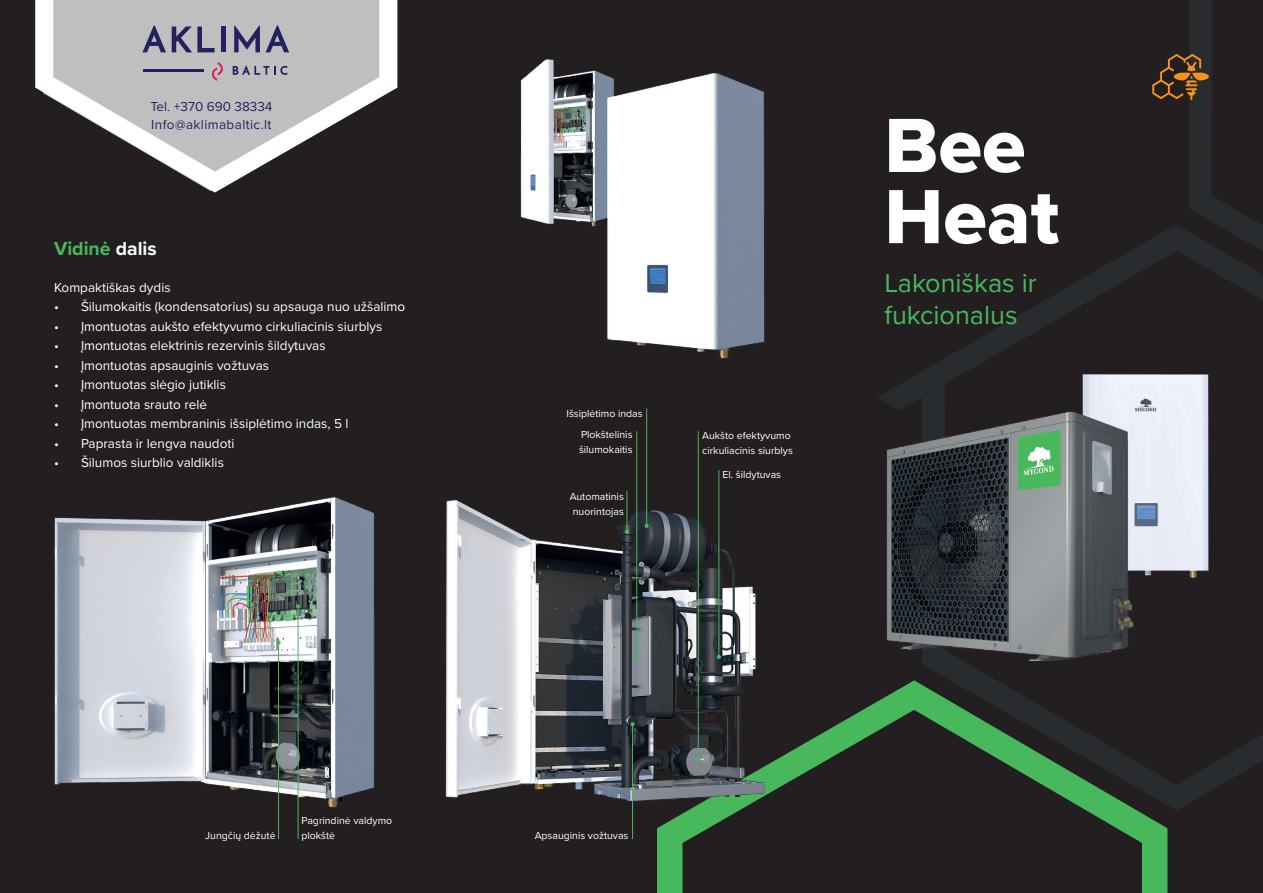
<style>
.page{position:relative;width:1263px;height:893px;background:#231f20}
.page>*{position:absolute;margin:0;border:0;box-sizing:border-box;transform-origin:0 0}
.t1{font:79.5px "Proxima Nova Extrabld";color:#fff}
.t2{font:27px/32.4px "Proxima Nova";color:#48b85c}
.t3{font:700 19.5px "Proxima Nova";color:#48b85c}
.t4{font:13.5px "Proxima Nova";color:#fff}
.t5{font:13.5px "Proxima Nova";letter-spacing:.03em;color:#252161}
.t6{font:13.5px "Proxima Nova";color:#252161}
.t7{font:10.5px/15px "Proxima Nova";color:#fff}
.s1{color:#fff}
</style>
<div class="page">
<svg style="left:877px;top:224px;width:386px;height:586px;background:#232021"></svg>
<svg style="left:1152px;top:0;width:111px;height:251px;background:#292423"></svg>
<svg style="left:657px;top:680px;width:510px;height:213px;background:#29392a"></svg>
<svg style="left:35px;top:0;width:362px;height:193px;fill:#231f20"></svg>
<svg style="left:40px;top:0;width:349px;height:191px;background:#9e9c9d"></svg>
<svg style="left:142px;top:26px;width:24px;height:26px"></svg>
<svg style="left:172px;top:27px;width:42px;height:25px"></svg>
<div style="left:221px;top:27px;width:5px;height:25px;background:#252161"></div>
<svg style="left:234px;top:26px;width:26px;height:26px"></svg>
<svg style="left:266px;top:26px;width:23px;height:26px"></svg>
<hr style="left:143px;top:69px;width:61px;height:2px;background:#252161">
<svg style="left:233px;top:66px;width:55px;height:9px"></svg>
<svg style="left:212px;top:62px;width:11px;height:19px"></svg>
<img style="left:881px;top:369px;width:333px;height:291px">
<img style="left:484px;top:40px;width:317px;height:337px">
<img style="left:31px;top:474px;width:367px;height:355px">
<img style="left:441px;top:495px;width:329px;height:310px">
<hr style="left:626px;top:491px;width:1px;height:41px;background:#48b85c">
<svg style="left:625px;top:530px;width:4px;height:4px"></svg>
<hr style="left:646px;top:408px;width:1px;height:118px;background:#48b85c">
<svg style="left:644px;top:524px;width:5px;height:4px"></svg>
<hr style="left:636px;top:431px;width:1px;height:226px;background:#48b85c">
<svg style="left:635px;top:655px;width:4px;height:4px"></svg>
<hr style="left:718px;top:470px;width:1px;height:187px;background:#48b85c">
<svg style="left:717px;top:655px;width:4px;height:4px"></svg>
<hr style="left:698px;top:431px;width:1px;height:328px;background:#48b85c">
<svg style="left:696px;top:757px;width:4px;height:4px"></svg>
<hr style="left:632px;top:724px;width:1px;height:115px;background:#48b85c">
<svg style="left:630px;top:722px;width:5px;height:4px"></svg>
<hr style="left:278px;top:642px;width:1px;height:197px;background:#48b85c">
<svg style="left:276px;top:640px;width:5px;height:5px"></svg>
<hr style="left:298px;top:606px;width:1px;height:233px;background:#48b85c">
<svg style="left:296px;top:604px;width:4px;height:4px"></svg>
<p class="t6" style="left:150px;top:96px;width:123px">Tel. +370 690 38334</p>
<p class="t5" style="left:151px;top:114px;width:122px">Info@aklimabaltic.lt</p>
<p class="t3" style="left:54px;top:234px;width:104px">Vidinė <span class="s1">dalis</span></p>
<p class="t4" style="left:54px;top:277px;width:118px">Kompaktiškas dydis</p>
<p class="t4" style="left:54px;top:297px;width:353px">• Šilumokaitis (kondensatorius) su apsauga nuo užšalimo</p>
<p class="t4" style="left:54px;top:316px;width:330px">• Įmontuotas aukšto efektyvumo cirkuliacinis siurblys</p>
<p class="t4" style="left:54px;top:336px;width:273px">• Įmontuotas elektrinis rezervinis šildytuvas</p>
<p class="t4" style="left:54px;top:355px;width:217px">• Įmontuotas apsauginis vožtuvas</p>
<p class="t4" style="left:54px;top:375px;width:173px">• Įmontuotas slėgio jutiklis</p>
<p class="t4" style="left:54px;top:394px;width:155px">• Įmontuota srauto relė</p>
<p class="t4" style="left:54px;top:414px;width:296px">• Įmontuotas membraninis išsiplėtimo indas, 5 l</p>
<p class="t4" style="left:54px;top:433px;width:182px">• Paprasta ir lengva naudoti</p>
<p class="t4" style="left:54px;top:453px;width:171px">• Šilumos siurblio valdiklis</p>
<p class="t7" style="left:566px;top:405px;width:78px">Išsiplėtimo indas</p>
<p class="t7" style="left:579px;top:427px;width:55px">Plokštelinis šilumokaitis</p>
<p class="t7" style="left:570px;top:488px;width:56px">Automatinis nuorintojas</p>
<p class="t7" style="left:702px;top:428px;width:92px">Aukšto efektyvumo cirkuliacinis siurblys</p>
<p class="t7" style="left:722px;top:467px;width:60px">El. šildytuvas</p>
<p class="t1" style="left:884px;top:86px;width:143px">Bee</p>
<p class="t1" style="left:884px;top:157px;width:176px">Heat</p>
<p class="t2" style="left:884px;top:266px;width:154px">Lakoniškas ir fukcionalus</p>
<p class="t7" style="left:301px;top:812px;width:92px">Pagrindinė valdymo plokštė</p>
<p class="t7" style="left:205px;top:827px;width:72px">Jungčių dėžutė</p>
<p class="t7" style="left:535px;top:827px;width:95px">Apsauginis vožtuvas</p>
</div>
